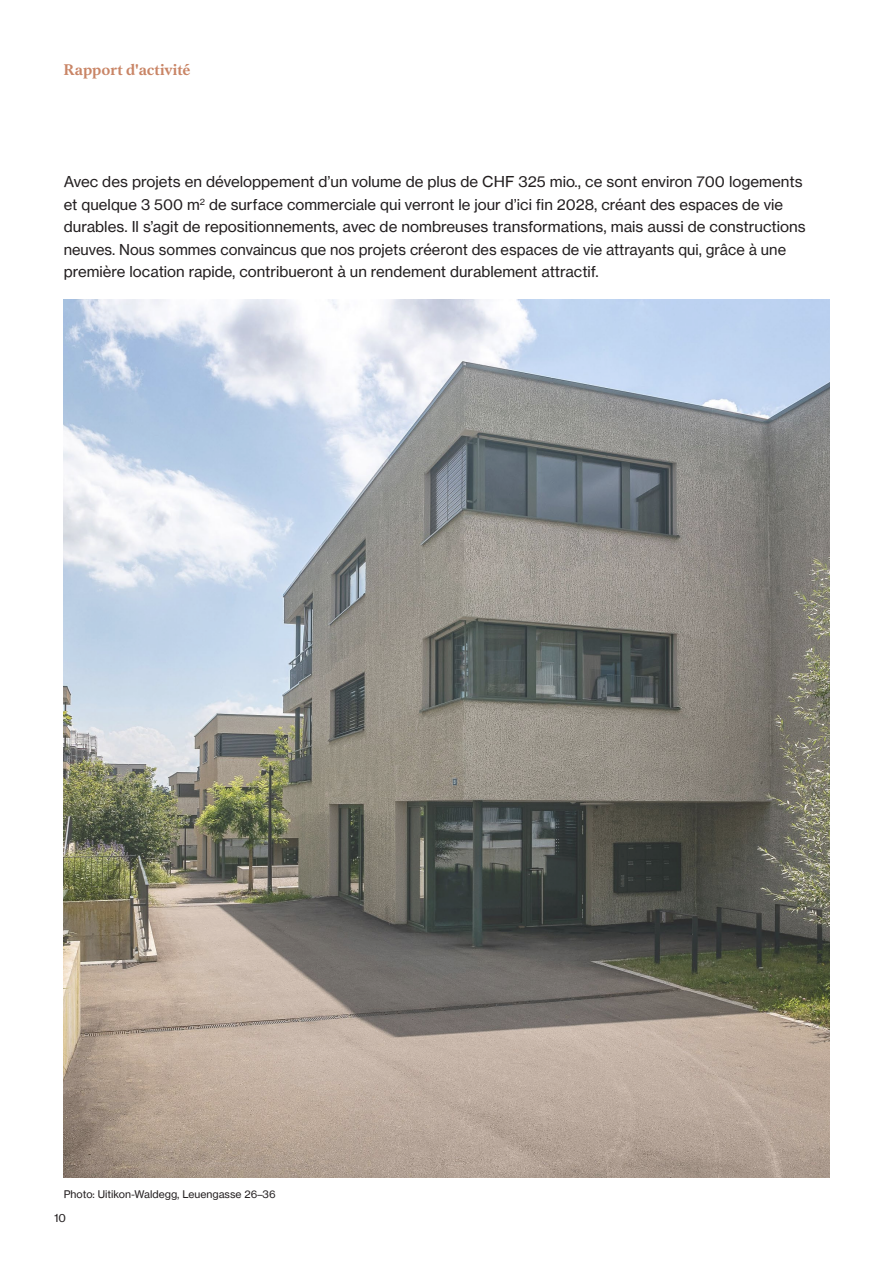
<style>
.page{position:relative;width:893px;height:1263px;background:#fff}
.page>*{position:absolute;margin:0;border:0;box-sizing:border-box;transform-origin:0 0}
.t1{font:15px/22.5px "N Haas Grotesk TX Pro 55 Rg";color:#231f20}
.t2{font:700 15px "Lector FSL";letter-spacing:-.005em;color:#c98566}
.t3{font:11.25px "N Haas Grotesk TX Pro 55 Rg";color:#231f20}
.t4{font:10.5px "N Haas Grotesk TX Pro 55 Rg";color:#231f20}
</style>
<div class="page">
<img style="left:64px;top:300px;width:765px;height:877px">
<p class="t2" style="left:64px;top:60px;width:128px">Rapport d'activité</p>
<p class="t1" style="left:64px;top:169px;width:743px">Avec des projets en développement d’un volume de plus de CHF 325 mio., ce sont environ 700 logements et quelque 3 500 m<sup>2</sup> de surface commerciale qui verront le jour d’ici fin 2028, créant des espaces de vie durables. Il s’agit de repositionnements, avec de nombreuses transformations, mais aussi de constructions neuves. Nous sommes convaincus que nos projets créeront des espaces de vie attrayants qui, grâce à une première location rapide, contribueront à un rendement durablement attractif.</p>
<p class="t4" style="left:64px;top:1186px;width:213px">Photo: Uitikon-Waldegg, Leuengasse 26–36</p>
<p class="t3" style="left:54px;top:1209px;width:13px">10</p>
</div>
